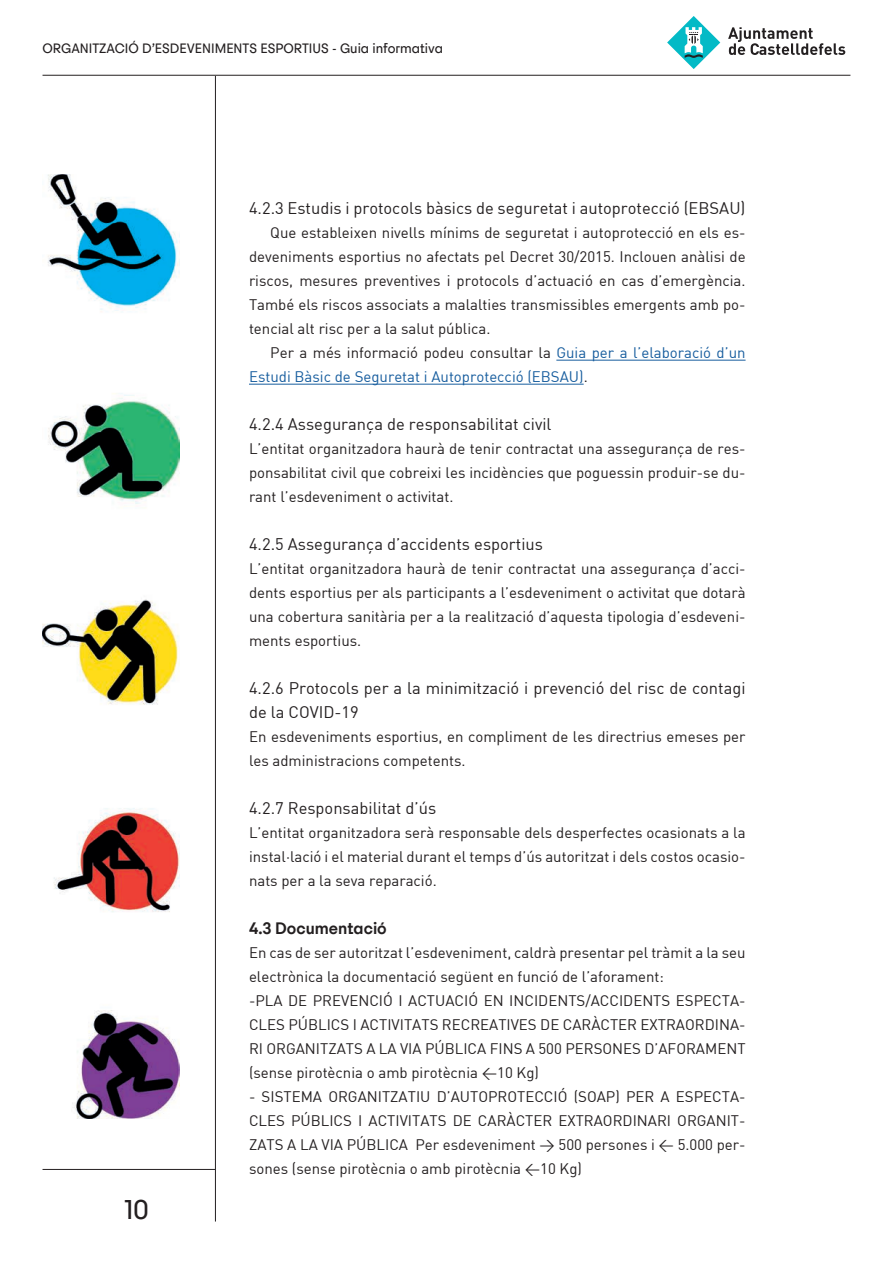
<style>
.page{position:relative;width:893px;height:1263px;background:#fff}
.page>*{position:absolute;margin:0;border:0;box-sizing:border-box;transform-origin:0 0}
.t1{font:27px "Steradian Castelldefels";color:#231f20}
.t2{font:16.5px/24px "DIN";color:#231f20}
.t3{font:500 16.5px "Steradian Castelldefels";color:#231f20}
.t4{font:15px/24px "DIN";color:#231f20;text-align:justify}
.t5{font:15px/24px "DIN";color:#175d9e}
.t6{font:13.5px "Steradian Castelldefels";color:#231f20}
.s1{color:#231f20}
</style>
<div class="page">
<svg style="left:728px;top:27px;width:117px;height:28px"></svg>
<svg style="left:667px;top:16px;width:53px;height:53px"></svg>
<hr style="left:43px;top:75px;width:807px;height:1px;background:#231f20">
<img style="left:43px;top:174px;width:136px;height:944px">
<hr style="left:215px;top:76px;width:1px;height:1145px;background:#231f20">
<hr style="left:43px;top:1169px;width:172px;height:1px;background:#231f20">
<hr style="left:556px;top:360px;width:190px;height:1px;background:#175d9e">
<hr style="left:249px;top:384px;width:335px;height:1px;background:#175d9e">
<p class="t6" style="left:43px;top:40px;width:402px">ORGANITZACIÓ D’ESDEVENIMENTS ESPORTIUS - Guia informativa</p>
<h1 class="t1" style="left:124px;top:1193px;width:26px">10</h1>
<p class="t2" style="left:249px;top:196px;width:498px">4.2.3 Estudis i protocols bàsics de seguretat i autoprotecció (EBSAU)</p>
<p class="t4" style="left:249px;top:220px;width:498px;text-indent:21px">Que estableixen nivells mínims de seguretat i autoprotecció en els es&shy;deveniments esportius no afectats pel Decret 30/2015. Inclouen anàlisi de riscos, mesures preventives i protocols d’actuació en cas d’emergència.<br>També els riscos associats a malalties transmissibles emergents amb po&shy;tencial alt risc per a la salut pública.</p>
<p class="t5" style="left:249px;top:340px;width:498px;text-indent:21px"><span class="s1">Per a més informació podeu consultar la</span> Guia per a l’elaboració d’un<br>Estudi Bàsic de Seguretat i Autoprotecció (EBSAU)<span class="s1">.</span></p>
<p class="t2" style="left:249px;top:412px;width:304px">4.2.4 Assegurança de responsabilitat civil</p>
<p class="t4" style="left:249px;top:436px;width:498px">L’entitat organitzadora haurà de tenir contractat una assegurança de res&shy;ponsabilitat civil que cobreixi les incidències que poguessin produir-se du&shy;rant l’esdeveniment o activitat.</p>
<p class="t2" style="left:249px;top:532px;width:295px">4.2.5 Assegurança d’accidents esportius</p>
<p class="t4" style="left:249px;top:556px;width:498px">L’entitat organitzadora haurà de tenir contractat una assegurança d’acci&shy;dents esportius per als participants a l’esdeveniment o activitat que dotarà una cobertura sanitària per a la realització d’aquesta tipologia d’esdeveni&shy;ments esportius.</p>
<p class="t2" style="left:249px;top:676px;width:498px">4.2.6 Protocols per a la minimització i prevenció del risc de contagi de la COVID-19</p>
<p class="t4" style="left:249px;top:724px;width:498px">En esdeveniments esportius, en compliment de les directrius emeses per les administracions competents.</p>
<p class="t2" style="left:249px;top:796px;width:189px">4.2.7 Responsabilitat d’ús</p>
<p class="t4" style="left:249px;top:820px;width:498px">L’entitat organitzadora serà responsable dels desperfectes ocasionats a la instal·lació i el material durant el temps d’ús autoritzat i dels costos ocasio&shy;nats per a la seva reparació.</p>
<p class="t3" style="left:249px;top:918px;width:139px">4.3 Documentació</p>
<p class="t4" style="left:249px;top:940px;width:498px;text-align:left">En cas de ser autoritzat l’esdeveniment, caldrà presentar pel tràmit a la seu electrònica la documentació següent en funció de l’aforament:<br>-PLA DE PREVENCIÓ I ACTUACIÓ EN INCIDENTS/ACCIDENTS ESPECTA-CLES PÚBLICS I ACTIVITATS RECREATIVES DE CARÀCTER EXTRAORDINA-RI ORGANITZATS A LA VIA PÚBLICA FINS A 500 PERSONES D’AFORAMENT (sense pirotècnia o amb pirotècnia &lt;10 Kg)</p>
<p class="t4" style="left:249px;top:1084px;width:498px">- SISTEMA ORGANITZATIU D’AUTOPROTECCIÓ (SOAP) PER A ESPECTA-CLES PÚBLICS I ACTIVITATS DE CARÀCTER EXTRAORDINARI ORGANIT-ZATS A LA VIA PÚBLICA Per esdeveniment &gt; 500 persones i &lt; 5.000 per&shy;sones (sense pirotècnia o amb pirotècnia &lt;10 Kg)</p>
</div>
